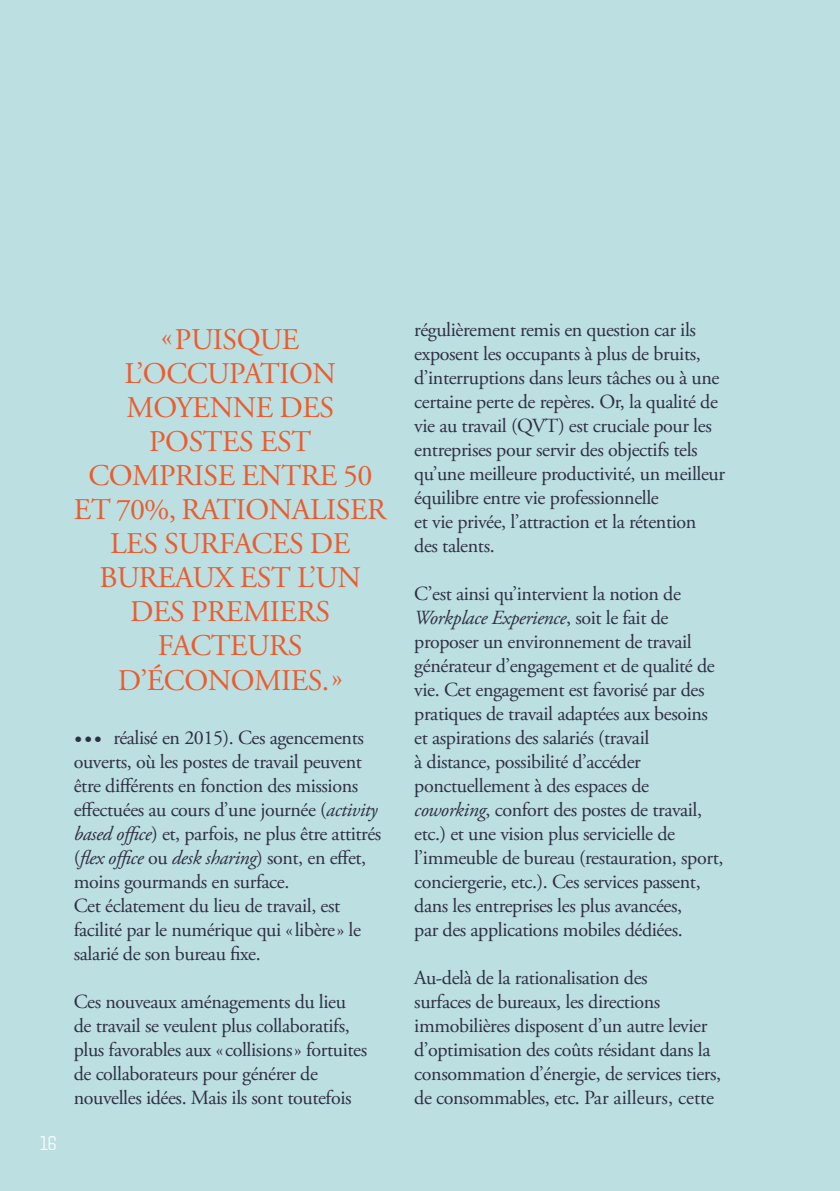
<style>
.page{position:relative;width:840px;height:1191px;background:#fff}
.page>*{position:absolute;margin:0;border:0;box-sizing:border-box;transform-origin:0 0}
.t1{font:30px/34px "Adobe Garamond Pro";letter-spacing:-.015em;color:#eb5c2e;text-align:center}
.t2{font:20px/24px "Adobe Garamond Pro";letter-spacing:-.02em;color:#2f2e43}
.t3{font:16px "Nikoleta";color:#fff}
.s1{font-style:italic}
</style>
<div class="page">
<div style="left:0;top:0;width:839px;height:1191px;background:#bcdfe1"></div>
<p class="t3" style="left:40px;top:1130px;width:18px">16</p>
<h1 class="t1" style="left:74px;top:324px;width:314px">«PUISQUE<br>L’OCCUPATION<br>MOYENNE DES<br>POSTES EST<br>COMPRISE ENTRE 50<br>ET 70%, RATIONALISER<br>LES SURFACES DE<br>BUREAUX EST L’UN<br>DES PREMIERS<br>FACTEURS<br>D’ÉCONOMIES.»</h1>
<p class="t2" style="left:74px;top:726px;width:309px;text-indent:40px">réalisé en 2015). Ces agencements ouverts, où les postes de travail peuvent être différents en fonction des missions effectuées au cours d’une journée (<span class="s1">activity based office</span>) et, parfois, ne plus être attitrés (<span class="s1">flex office</span> ou <span class="s1">desk sharing</span>) sont, en effet, moins gourmands en surface.<br>Cet éclatement du lieu de travail, est facilité par le numérique qui «libère» le salarié de son bureau fixe.</p>
<p class="t2" style="left:74px;top:990px;width:295px">Ces nouveaux aménagements du lieu de travail se veulent plus collaboratifs, plus favorables aux «collisions» fortuites de collaborateurs pour générer de nouvelles idées. Mais ils sont toutefois</p>
<p class="t2" style="left:74px;top:728px;width:29px">•••</p>
<p class="t2" style="left:414px;top:318px;width:312px">régulièrement remis en question car ils exposent les occupants à plus de bruits, d’interruptions dans leurs tâches ou à une certaine perte de repères. Or, la qualité de vie au travail (QVT) est cruciale pour les entreprises pour servir des objectifs tels qu’une meilleure productivité, un meilleur équilibre entre vie professionnelle<br>et vie privée, l’attraction et la rétention<br>des talents.</p>
<p class="t2" style="left:414px;top:582px;width:310px">C’est ainsi qu’intervient la notion de <span class="s1">Workplace Experience</span>, soit le fait de proposer un environnement de travail générateur d’engagement et de qualité de vie. Cet engagement est favorisé par des pratiques de travail adaptées aux besoins et aspirations des salariés (travail<br>à distance, possibilité d’accéder ponctuellement à des espaces de <span class="s1">coworking</span>, confort des postes de travail, etc.) et une vision plus servicielle de l’immeuble de bureau (restauration, sport, conciergerie, etc.). Ces services passent, dans les entreprises les plus avancées,<br>par des applications mobiles dédiées.</p>
<p class="t2" style="left:414px;top:966px;width:308px">Au-delà de la rationalisation des<br>surfaces de bureaux, les directions immobilières disposent d’un autre levier d’optimisation des coûts résidant dans la consommation d’énergie, de services tiers, de consommables, etc. Par ailleurs, cette</p>
</div>
